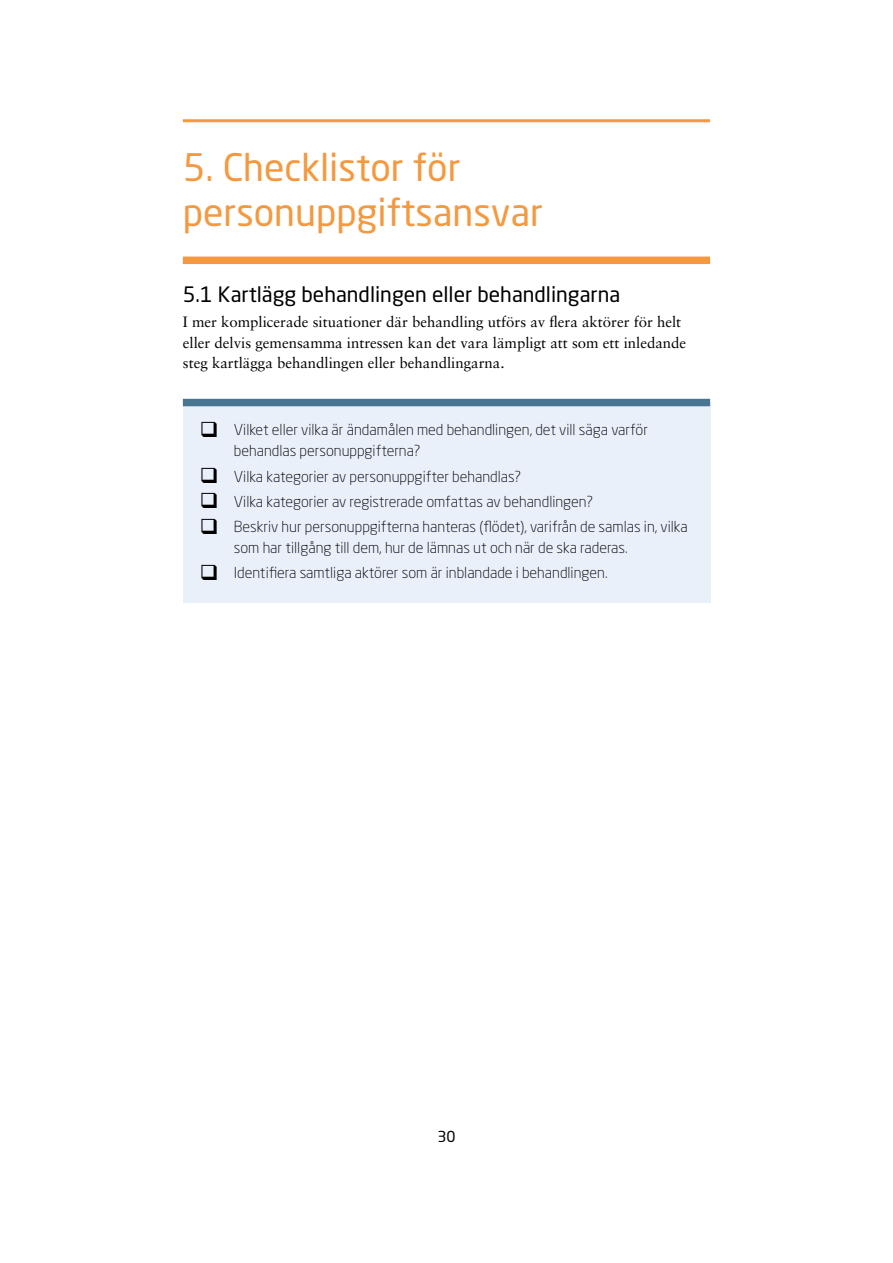
<style>
.page{position:relative;width:893px;height:1263px;background:#fff}
.page>*{position:absolute;margin:0;border:0;box-sizing:border-box;transform-origin:0 0}
.Rubrik_1{font:37.5px/45px "Neo Sans Pro";color:#f4993f}
.Rubrik_2{font:21px "Neo Sans Pro";color:#000}
.t1{font:300 15px/21px "Neo Sans Pro";color:#000}
.Brödtext{font:15px/20.5px "Sabon";color:#000}
.t2{font:15px "Neo Sans Pro";color:#000}
</style>
<div class="page">
<hr style="left:183px;top:119px;width:527px;height:3px;background:#f4993f">
<div style="left:183px;top:257px;width:527px;height:7px;background:#f4993f"></div>
<div style="left:183px;top:403px;width:527px;height:200px;background:#eaf0fa"></div>
<div style="left:183px;top:399px;width:527px;height:7px;background:#497593"></div>
<p class="Rubrik_1" style="left:183px;top:144px;width:362px">5. Checklistor för personuppgiftsansvar</p>
<p class="Rubrik_2" style="left:183px;top:282px;width:439px">5.1 Kartlägg behandlingen eller behandlingarna</p>
<p class="Brödtext" style="left:183px;top:311px;width:505px">I mer komplicerade situationer där behandling utförs av flera aktörer för helt eller delvis gemensamma intressen kan det vara lämpligt att som ett inledande steg kartlägga behandlingen eller behandlingarna.</p>
<p class="t1" style="left:234px;top:419px;width:416px;text-indent:-34px">❑ Vilket eller vilka är ändamålen med behandlingen, det vill säga varför behandlas personuppgifterna?</p>
<p class="t1" style="left:200px;top:465px;width:323px">❑ Vilka kategorier av personuppgifter behandlas?</p>
<p class="t1" style="left:200px;top:491px;width:395px">❑ Vilka kategorier av registrerade omfattas av behandlingen?</p>
<p class="t1" style="left:234px;top:516px;width:455px;text-indent:-34px">❑ Beskriv hur personuppgifterna hanteras (flödet), varifrån de samlas in, vilka som har tillgång till dem, hur de lämnas ut och när de ska raderas.</p>
<p class="t1" style="left:200px;top:562px;width:409px">❑ Identifiera samtliga aktörer som är inblandade i behandlingen.</p>
<p class="t2" style="left:437px;top:1128px;width:20px">30</p>
</div>
